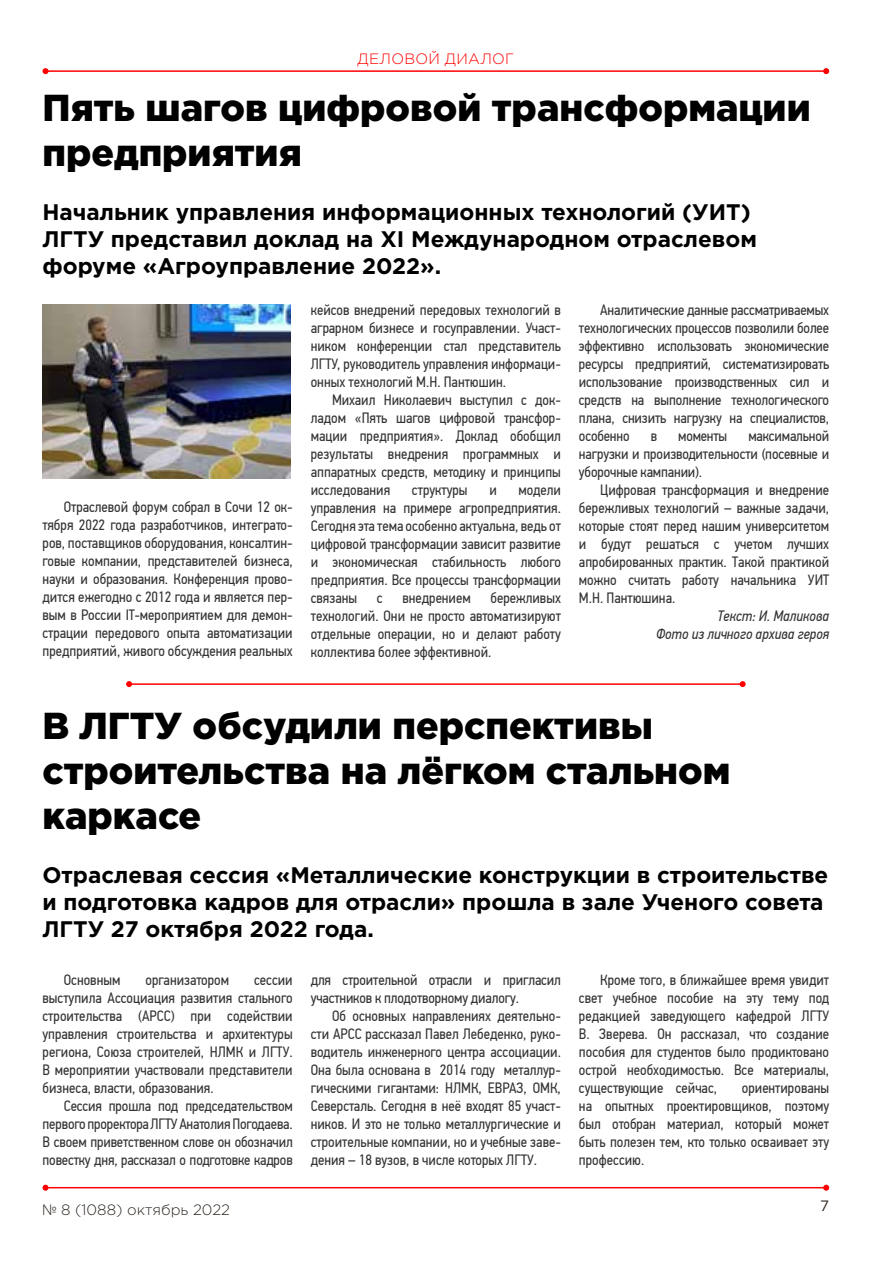
<style>
.page{position:relative;width:893px;height:1263px;background:#fff}
.page>*{position:absolute;margin:0;border:0;box-sizing:border-box;transform-origin:0 0}
.t1{font:900 37.5px/45px "Gotham Pro";color:#000}
.t2{font:700 22.5px/27px "Gotham Pro";color:#000}
.t3{font:15px/18px "PF Din Text Cond Pro";color:#333;text-align:justify}
.t4{font:italic 15px/18px "PF Din Text Cond Pro";color:#333;text-align:right}
.t5{font:300 15px "Gotham Pro";color:#2f2722}
.t6{font:300 15px "Gotham Pro";letter-spacing:.02em;color:#f00}
.t7{font:15px "Gotham Pro";color:#2f2722}
</style>
<div class="page">
<hr style="left:46px;top:70px;width:780px;height:2px;background:#f00">
<svg style="left:43px;top:68px;width:6px;height:6px"></svg>
<svg style="left:823px;top:68px;width:6px;height:6px"></svg>
<hr style="left:46px;top:1187px;width:780px;height:1px;background:#f00">
<svg style="left:43px;top:1185px;width:6px;height:6px"></svg>
<svg style="left:823px;top:1185px;width:6px;height:6px"></svg>
<img style="left:43px;top:304px;width:248px;height:175px">
<hr style="left:129px;top:683px;width:614px;height:2px;background:#f00">
<svg style="left:126px;top:681px;width:6px;height:6px"></svg>
<svg style="left:740px;top:681px;width:6px;height:6px"></svg>
<p class="t6" style="left:358px;top:50px;width:158px">ДЕЛОВОЙ ДИАЛОГ</p>
<h1 class="t1" style="left:43px;top:84px;width:770px">Пять шагов цифровой трансформации предприятия</h1>
<h2 class="t2" style="left:43px;top:198px;width:716px">Начальник управления информационных технологий (УИТ)<br>ЛГТУ представил доклад на XI Международном отраслевом форуме «Агроуправление 2022».</h2>
<p class="t3" style="left:43px;top:498px;width:252px;text-indent:21px">Отраслевой форум собрал в Сочи 12 ок&shy;тября 2022 года разработчиков, интеграто&shy;ров, поставщиков оборудования, консалтин&shy;говые компании, представителей бизнеса, науки и образования. Конференция прово&shy;дится ежегодно с 2012 года и является пер&shy;вым в России IT-мероприятием для демон&shy;страции передового опыта автоматизации предприятий, живого обсуждения реальных</p>
<p class="t3" style="left:311px;top:301px;width:252px">кейсов внедрений передовых технологий в аграрном бизнесе и госуправлении. Участ&shy;ником конференции стал представитель ЛГТУ, руководитель управления информаци&shy;онных технологий М.Н. Пантюшин.</p>
<p class="t3" style="left:311px;top:391px;width:252px;text-indent:21px">Михаил Николаевич выступил с док&shy;ладом «Пять шагов цифровой трансфор&shy;мации предприятия». Доклад обобщил результаты внедрения программных и аппаратных средств, методику и принципы исследования</p>
<p class="t3" style="left:311px;top:481px;width:252px;text-indent:208px">модели управления на примере агропредприятия.<br>Сегодня эта тема особенно актуальна, ведь от цифровой трансформации зависит развитие и экономическая стабильность любого предприятия. Все процессы трансформации связаны</p>
<p class="t3" style="left:412px;top:481px;width:57px">структуры</p>
<p class="t3" style="left:489px;top:481px;width:9px">и</p>
<p class="t3" style="left:311px;top:589px;width:252px;text-indent:180px">бережливых технологий. Они не просто автоматизируют отдельные операции, но и делают работу коллектива более эффективной.</p>
<p class="t3" style="left:377px;top:589px;width:7px">с</p>
<p class="t3" style="left:402px;top:589px;width:70px">внедрением</p>
<p class="t3" style="left:579px;top:301px;width:252px;text-indent:21px">Аналитические данные рассматриваемых технологических процессов позволили более эффективно использовать экономические ресурсы предприятий, систематизировать использование производственных сил и средств на выполнение технологического плана, снизить нагрузку на специалистов, особенно</p>
<p class="t3" style="left:579px;top:427px;width:252px;text-indent:169px">максимальной нагрузки и производительности (посевные и уборочные кампании).</p>
<p class="t3" style="left:579px;top:481px;width:252px;text-indent:21px">Цифровая трансформация и внедрение бережливых технологий – важные задачи, которые стоят перед нашим университетом и будут решаться с учетом лучших апробированных практик. Такой практикой можно считать работу начальника УИТ М.Н. Пантюшина.</p>
<p class="t4" style="left:656px;top:607px;width:175px">Текст: И. Маликова<br>Фото из личного архива героя</p>
<p class="t3" style="left:651px;top:427px;width:8px">в</p>
<p class="t3" style="left:678px;top:427px;width:51px">моменты</p>
<h1 class="t1" style="left:43px;top:702px;width:689px">В ЛГТУ обсудили перспективы строительства на лёгком стальном каркасе</h1>
<h2 class="t2" style="left:43px;top:860px;width:787px">Отраслевая сессия «Металлические конструкции в строительстве и подготовка кадров для отрасли» прошла в зале Ученого совета<br>ЛГТУ 27 октября 2022 года.</h2>
<p class="t3" style="left:64px;top:971px;width:58px">Основным</p>
<p class="t3" style="left:145px;top:971px;width:85px">организатором</p>
<p class="t3" style="left:579px;top:971px;width:252px;text-indent:21px">Кроме того, в ближайшее время увидит свет учебное пособие на эту тему под редакцией заведующего кафедрой ЛГТУ В. Зверева. Он рассказал, что создание пособия для студентов было продиктовано острой необходимостью. Все материалы, существующие сейчас,</p>
<p class="t3" style="left:311px;top:971px;width:252px">для строительной отрасли и пригласил участников к плодотворному диалогу.</p>
<p class="t3" style="left:311px;top:1007px;width:252px;text-indent:21px">Об основных направлениях деятельно&shy;сти АРСС рассказал Павел Лебеденко, руко&shy;водитель инженерного центра ассоциации.<br>Она была основана в 2014 году металлур&shy;гическими гигантами: НЛМК, ЕВРАЗ, ОМК, Северсталь. Сегодня в неё входят 85 участ&shy;ников. И это не только металлургические и строительные компании, но и учебные заве&shy;дения – 18 вузов, в числе которых ЛГТУ.</p>
<p class="t3" style="left:43px;top:971px;width:252px;text-indent:212px">сессии выступила Ассоциация развития стального строительства (АРСС) при содействии управления строительства и архитектуры региона, Союза строителей, НЛМК и ЛГТУ.<br>В мероприятии участвовали представители бизнеса, власти, образования.</p>
<p class="t3" style="left:43px;top:1097px;width:252px;text-indent:21px">Сессия прошла под председательством первого проректора ЛГТУ Анатолия Погодаева.<br>В своем приветственном слове он обозначил повестку дня, рассказал о подготовке кадров</p>
<p class="t3" style="left:579px;top:1079px;width:252px;text-indent:163px">ориентированы на опытных проектировщиков, поэтому был отобран материал, который может быть полезен тем, кто только осваивает эту профессию.</p>
<p class="t5" style="left:42px;top:1202px;width:189px">№ 8 (1088) октябрь 2022</p>
<p class="t7" style="left:820px;top:1197px;width:10px">7</p>
</div>
